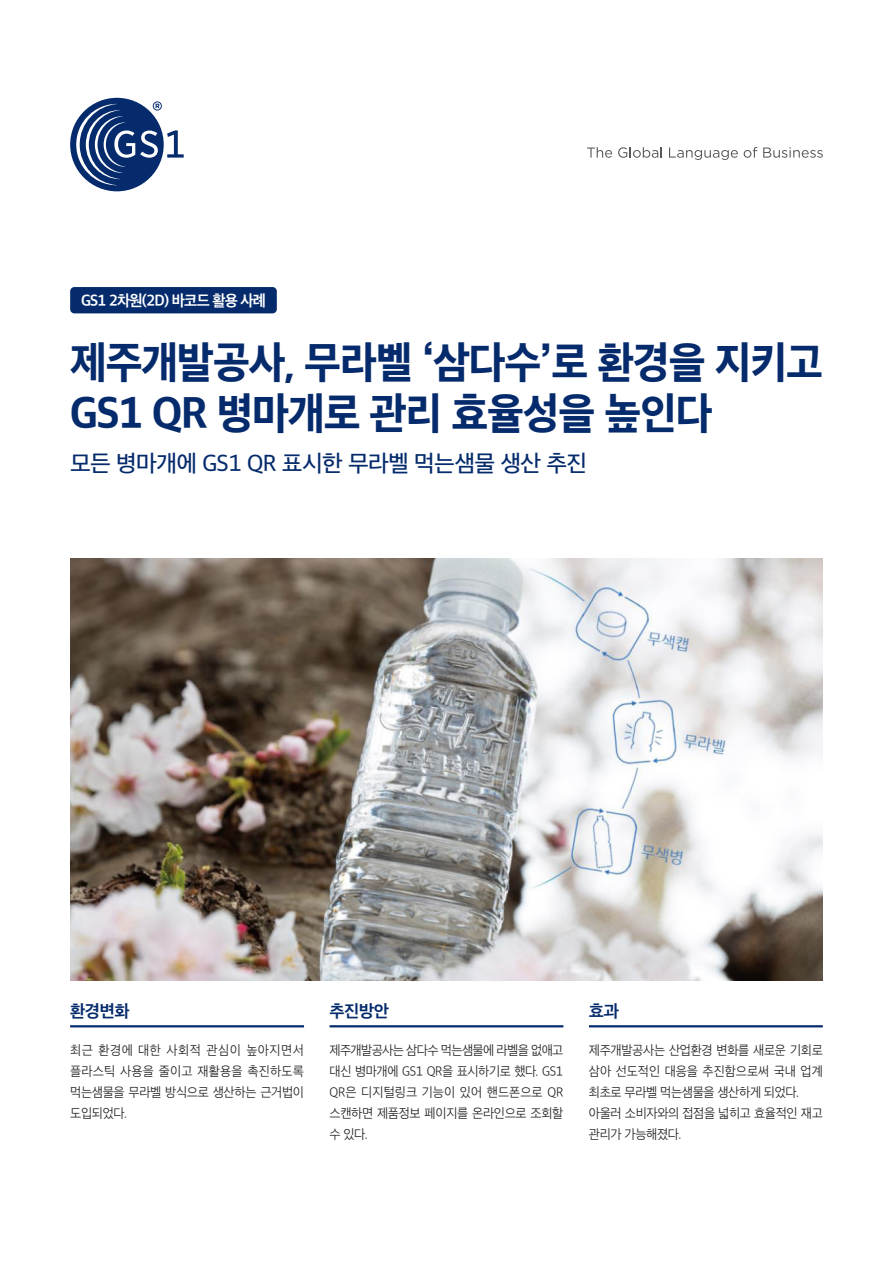
<style>
.page{position:relative;width:893px;height:1263px;background:#fff}
.page>*{position:absolute;margin:0;border:0;box-sizing:border-box;transform-origin:0 0}
.t1{font:42px "SD Gothic Neoa Uni h Eb";letter-spacing:-.025em;color:#052b6c;scale:.95 1}
.t2{font:22.5px "SD Gothic Neoa Uni e Md";letter-spacing:-.025em;color:#052b6c}
.t3{font:16.5px "SD Gothic Neoa Uni g Bd";letter-spacing:-.025em;color:#052b6c}
.t4{font:15px "SD Gothic Neoa Uni g Bd";letter-spacing:-.05em;color:#fff;scale:.95 1}
.t5{font:12.75px/21px "SD Gothic Neoa Uni c Lt";letter-spacing:-.025em;color:#231f20;text-align:justify;scale:.95 1}
</style>
<div class="page">
<img style="left:70px;top:558px;width:753px;height:423px">
<div style="left:70px;top:287px;width:207px;height:26px;background:#052b6c;border-radius:4px"></div>
<svg style="left:587px;top:147px;width:25px;height:11px"></svg>
<svg style="left:618px;top:147px;width:44px;height:11px"></svg>
<svg style="left:669px;top:147px;width:69px;height:13px"></svg>
<svg style="left:744px;top:147px;width:13px;height:11px"></svg>
<svg style="left:763px;top:147px;width:60px;height:11px"></svg>
<div style="left:70px;top:98px;width:94px;height:93px;background:#052b6c;border-radius:50%"></div>
<svg style="left:76px;top:101px;width:108px;height:84px"></svg>
<hr style="left:70px;top:1025px;width:234px;height:2px;background:#052b6c">
<hr style="left:330px;top:1025px;width:233px;height:2px;background:#052b6c">
<hr style="left:589px;top:1025px;width:234px;height:2px;background:#052b6c">
<p class="t4" style="left:81px;top:293px;width:196px">GS1 2차원(2D) 바코드 활용 사례</p>
<p class="t1" style="left:70px;top:341px;width:794px">제주개발공사, 무라벨 ‘삼다수’로 환경을 지키고</p>
<p class="t1" style="left:70px;top:392px;width:678px">GS1 QR 병마개로 관리 효율성을 높인다</p>
<p class="t2" style="left:70px;top:452px;width:519px">모든 병마개에 GS1 QR 표시한 무라벨 먹는샘물 생산 추진</p>
<p class="t3" style="left:70px;top:1002px;width:61px">환경변화</p>
<p class="t5" style="left:70px;top:1039px;width:248px">최근 환경에 대한 사회적 관심이 높아지면서 플라스틱 사용을 줄이고 재활용을 촉진하도록 먹는샘물을 무라벨 방식으로 생산하는 근거법이 도입되었다.</p>
<p class="t3" style="left:330px;top:1002px;width:61px">추진방안</p>
<p class="t5" style="left:330px;top:1039px;width:248px">제주개발공사는 삼다수 먹는샘물에 라벨을 없애고 대신 병마개에 GS1 QR을 표시하기로 했다. GS1<br>QR은 디지털링크 기능이 있어 핸드폰으로 QR 스캔하면 제품정보 페이지를 온라인으로 조회할 수 있다.</p>
<p class="t3" style="left:589px;top:1002px;width:31px">효과</p>
<p class="t5" style="left:589px;top:1039px;width:248px">제주개발공사는 산업환경 변화를 새로운 기회로 삼아 선도적인 대응을 추진함으로써 국내 업계 최초로 무라벨 먹는샘물을 생산하게 되었다.</p>
<p class="t5" style="left:589px;top:1102px;width:248px">아울러 소비자와의 접점을 넓히고 효율적인 재고 관리가 가능해졌다.</p>
</div>
